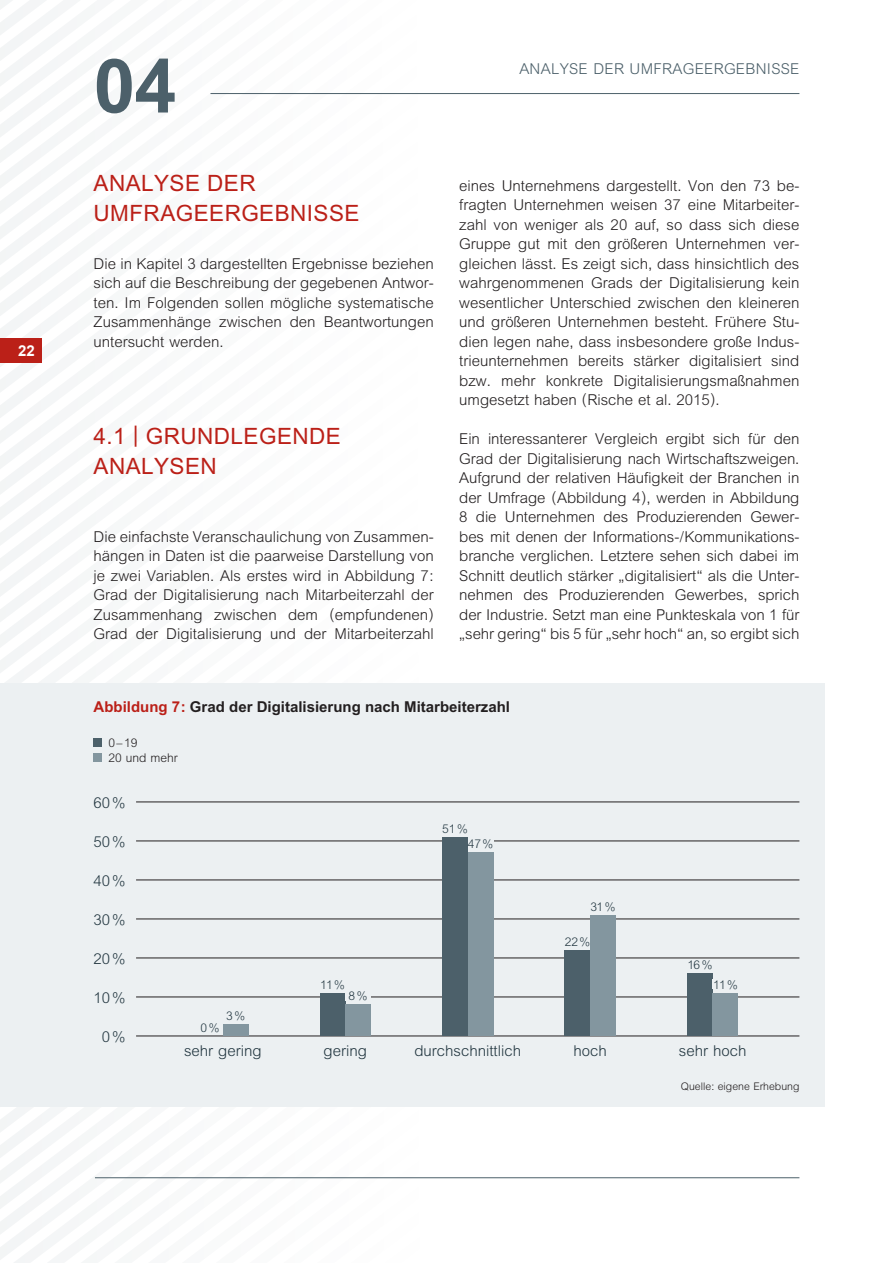
<style>
.page{position:relative;width:893px;height:1263px;background:#fff}
.page>*{position:absolute;margin:0;border:0;box-sizing:border-box;transform-origin:0 0}
.t1{font:700 75px "M Arial";color:#4c606a}
.t2{font:22.5px/30px "M Arial";letter-spacing:.02em;color:#bb2018}
.t3{font:300 15px/19.5px "M Arial";color:#231f20;text-align:justify}
.t4{font:300 15px "M Arial";color:#21353f}
.t5{font:700 15px "M Arial";color:#231f20}
.t6{font:300 15px "M Arial";letter-spacing:.02em;color:#4c606a}
.t7{font:700 15px "Arial";color:#fff}
.t8{font:300 12px/15.8px "M Arial";letter-spacing:-.04em;color:#21353f}
.t9{font:300 12px/15px "M Arial";color:#231f20}
.t10{font:300 10.5px "M Arial";color:#231f20}
.s1{color:#bb2018}
</style>
<div class="page">
<svg style="left:0;top:72px;width:418px;height:25px"></svg>
<svg style="left:0;top:1107px;width:434px;height:156px"></svg>
<hr style="left:95px;top:1177px;width:704px;height:1px;background:#4c606a">
<hr style="left:210px;top:93px;width:589px;height:1px;background:#4c606a">
<div style="left:0;top:683px;width:825px;height:424px;background:#ecf0f2"></div>
<hr style="left:136px;top:802px;width:663px;height:1px;background:#231f20">
<hr style="left:136px;top:841px;width:663px;height:1px;background:#231f20">
<hr style="left:136px;top:880px;width:663px;height:1px;background:#231f20">
<hr style="left:136px;top:919px;width:663px;height:1px;background:#231f20">
<hr style="left:136px;top:958px;width:663px;height:1px;background:#231f20">
<hr style="left:136px;top:997px;width:663px;height:1px;background:#231f20">
<hr style="left:136px;top:1036px;width:663px;height:1px;background:#231f20">
<div style="left:442px;top:837px;width:26px;height:199px;background:#4c606a"></div>
<div style="left:468px;top:853px;width:25px;height:183px;background:#83969f"></div>
<div style="left:565px;top:950px;width:25px;height:86px;background:#4c606a"></div>
<div style="left:590px;top:915px;width:26px;height:121px;background:#83969f"></div>
<div style="left:687px;top:973px;width:26px;height:63px;background:#4c606a"></div>
<div style="left:713px;top:993px;width:25px;height:43px;background:#83969f"></div>
<div style="left:320px;top:993px;width:25px;height:43px;background:#4c606a"></div>
<div style="left:345px;top:1005px;width:26px;height:31px;background:#83969f"></div>
<div style="left:223px;top:1024px;width:25px;height:12px;background:#83969f"></div>
<div style="left:94px;top:738px;width:8px;height:9px;background:#4c606a"></div>
<div style="left:94px;top:753px;width:8px;height:9px;background:#83969f"></div>
<div style="left:468px;top:839px;width:25px;height:9px;background:#ecf0f2"></div>
<div style="left:345px;top:991px;width:26px;height:9px;background:#ecf0f2"></div>
<div style="left:0;top:339px;width:42px;height:24px;background:#bb2018"></div>
<p class="t7" style="left:18px;top:341px;width:18px">22</p>
<h1 class="t1" style="left:94px;top:43px;width:84px">04</h1>
<h2 class="t2" style="left:94px;top:167px;width:267px">ANALYSE DER<br>UMFRAGEERGEBNISSE</h2>
<p class="t3" style="left:94px;top:253px;width:342px">Die in Kapitel 3 dargestellten Ergebnisse beziehen sich auf die Beschreibung der gegebenen Antwor&shy;ten. Im Folgenden sollen mögliche systematische Zusammenhänge zwischen den Beantwortungen untersucht werden.</p>
<h2 class="t2" style="left:94px;top:421px;width:249px">4.1 | GRUNDLEGENDE<br>ANALYSEN</h2>
<p class="t3" style="left:94px;top:526px;width:342px">Die einfachste Veranschaulichung von Zusammen&shy;hängen in Daten ist die paarweise Darstellung von je zwei Variablen. Als erstes wird in Abbildung 7:<br>Grad der Digitalisierung nach Mitarbeiterzahl der Zusammenhang zwischen dem (empfundenen)<br>Grad der Digitalisierung und der Mitarbeiterzahl</p>
<p class="t6" style="left:519px;top:60px;width:282px">ANALYSE DER UMFRAGEERGEBNISSE</p>
<p class="t3" style="left:459px;top:175px;width:342px">eines Unternehmens dargestellt. Von den 73 be&shy;fragten Unternehmen weisen 37 eine Mitarbeiter&shy;zahl von weniger als 20 auf, so dass sich diese Gruppe gut mit den größeren Unternehmen ver&shy;gleichen lässt. Es zeigt sich, dass hinsichtlich des wahrgenommenen Grads der Digitalisierung kein wesentlicher Unterschied zwischen den kleineren und größeren Unternehmen besteht. Frühere Stu&shy;dien legen nahe, dass insbesondere große Indus&shy;trieunternehmen bereits stärker digitalisiert sind bzw. mehr konkrete Digitalisierungsmaßnahmen umgesetzt haben (Rische et al. 2015).</p>
<p class="t3" style="left:459px;top:429px;width:342px">Ein interessanterer Vergleich ergibt sich für den Grad der Digitalisierung nach Wirtschaftszweigen.<br>Aufgrund der relativen Häufigkeit der Branchen in der Umfrage (Abbildung 4), werden in Abbildung 8 die Unternehmen des Produzierenden Gewer&shy;bes mit denen der Informations-/Kommunikations&shy;branche verglichen. Letztere sehen sich dabei im Schnitt deutlich stärker „digitalisiert“ als die Unter&shy;nehmen des Produzierenden Gewerbes, sprich der Industrie. Setzt man eine Punkteskala von 1 für „sehr gering“ bis 5 für „sehr hoch“ an, so ergibt sich</p>
<p class="t5" style="left:94px;top:698px;width:418px"><span class="s1">Abbildung 7:</span> Grad der Digitalisierung nach Mitarbeiterzahl</p>
<p class="t9" style="left:108px;top:735px;width:71px">0–19<br>20 und mehr</p>
<p class="t4" style="left:94px;top:794px;width:33px">60%</p>
<p class="t4" style="left:94px;top:833px;width:33px">50%</p>
<p class="t4" style="left:94px;top:872px;width:33px">40%</p>
<p class="t4" style="left:94px;top:911px;width:33px">30%</p>
<p class="t4" style="left:94px;top:950px;width:33px">20%</p>
<p class="t4" style="left:94px;top:989px;width:33px">10%</p>
<p class="t4" style="left:102px;top:1028px;width:25px">0%</p>
<p class="t8" style="left:201px;top:1019px;width:20px">0%</p>
<p class="t8" style="left:226px;top:1008px;width:20px">3%</p>
<p class="t8" style="left:320px;top:977px;width:26px">11%</p>
<p class="t8" style="left:349px;top:988px;width:20px">8%</p>
<p class="t8" style="left:468px;top:820px;width:27px;text-indent:-26px">51%<br>47%</p>
<p class="t8" style="left:590px;top:899px;width:27px">31%</p>
<p class="t8" style="left:565px;top:934px;width:27px">22%</p>
<p class="t8" style="left:687px;top:957px;width:26px">16%</p>
<p class="t8" style="left:713px;top:977px;width:26px">11%</p>
<p class="t4" style="left:184px;top:1042px;width:79px">sehr gering</p>
<p class="t4" style="left:324px;top:1042px;width:45px">gering</p>
<p class="t4" style="left:414px;top:1042px;width:108px">durchschnittlich</p>
<p class="t4" style="left:573px;top:1042px;width:35px">hoch</p>
<p class="t4" style="left:679px;top:1042px;width:69px">sehr hoch</p>
<p class="t10" style="left:681px;top:1080px;width:120px">Quelle: eigene Erhebung</p>
</div>
